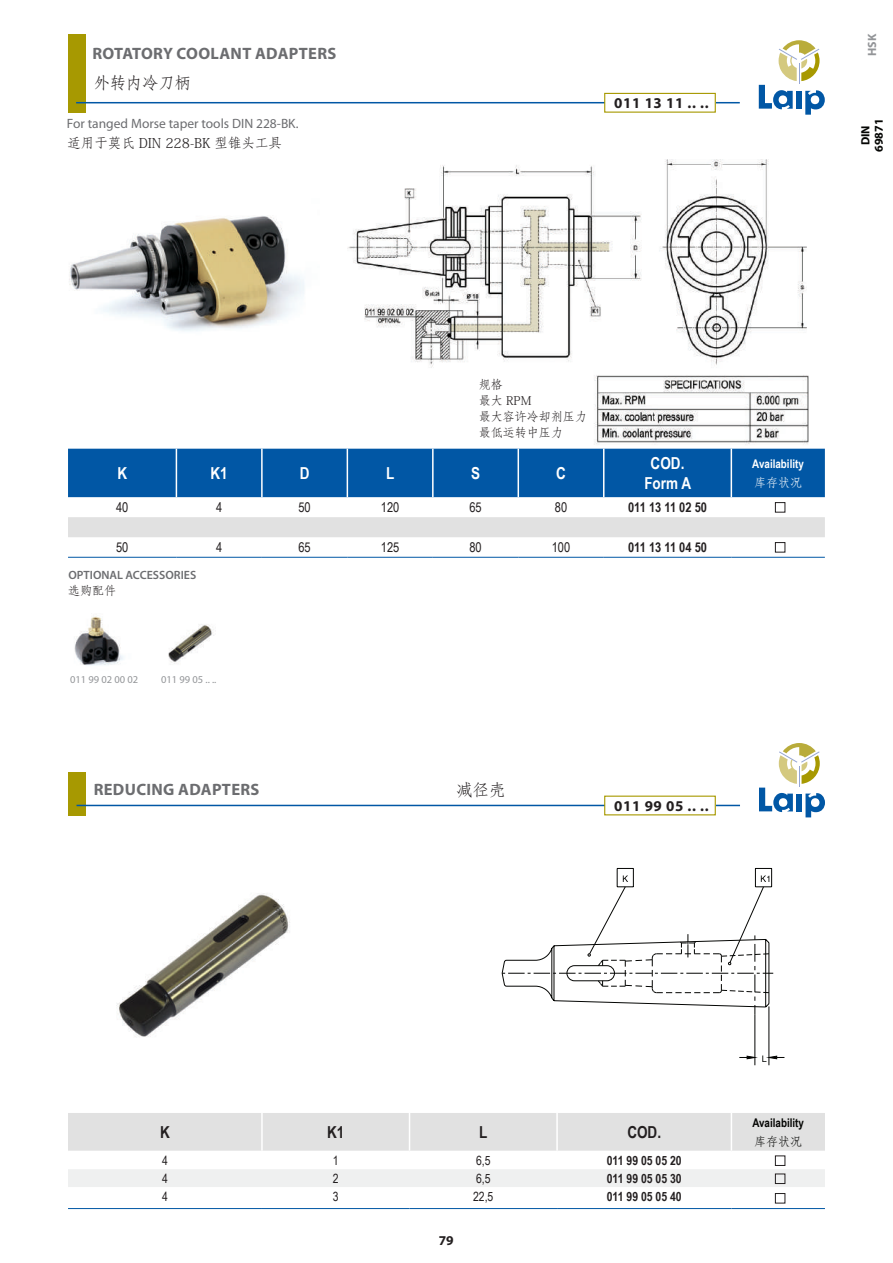
<style>
.page{position:relative;width:893px;height:1263px;background:#fff}
.page>*{position:absolute;margin:0;border:0;box-sizing:border-box;transform-origin:0 0}
.t1{font:700 16.5px "Myriad Pro";color:#6c6d70}
.t2{font:700 16.5px/19.8px "Arial Narrow";color:#fff;text-align:center}
.t3{font:16.5px "Adobe Fangsong Std";letter-spacing:-.02em;color:#231f20}
.t4{font:700 16.5px "Arial Narrow";color:#231f20}
.t5{font:700 15px "Myriad Pro";letter-spacing:.04em;color:#231f20}
.t6{font:13.5px "Myriad Pro";color:#6c6d70}
.t7{font:13.5px "Arial Narrow";color:#231f20}
.t8{font:700 13.5px "Arial Narrow";color:#231f20}
.t9{font:13.5px "Adobe Fangsong Std";color:#231f20}
.t10{font:700 13.5px "Myriad Pro";color:#231f20}
.t11{font:700 12.75px "Arial Narrow";color:#231f20}
.t12{font:12.75px "Arial Narrow";color:#231f20}
.t13{font:12px/15.8px "Adobe Fangsong Std";color:#231f20}
.t14{font:600 12px "Myriad Pro";color:#6c6d70}
.t15{font:700 12px "Arial Narrow";color:#040503}
.t16{font:700 12px "Arial Narrow";color:#fff}
.t17{font:700 12px/13.5px "Myriad Pro";color:#040503;text-align:center}
.t18{font:12px "Adobe Fangsong Std";color:#040503}
.t19{font:12px "Adobe Fangsong Std";color:#fff}
.t20{font:700 12px "Myriad Pro";color:#939598}
.t21{font:10.5px "Myriad Pro";color:#939598}
</style>
<div class="page">
<img style="left:348px;top:160px;width:458px;height:208px">
<img style="left:594px;top:375px;width:214px;height:70px">
<img style="left:69px;top:216px;width:235px;height:115px">
<div style="left:68px;top:1113px;width:757px;height:38px;background:#e1e1e1"></div>
<div style="left:68px;top:1169px;width:757px;height:18px;background:#eff0f0"></div>
<hr style="left:261px;top:1113px;width:2px;height:38px;background:#fff">
<hr style="left:409px;top:1113px;width:1px;height:38px;background:#fff">
<hr style="left:556px;top:1113px;width:2px;height:38px;background:#fff">
<hr style="left:731px;top:1113px;width:1px;height:38px;background:#fff">
<hr style="left:68px;top:1208px;width:194px;height:1px;background:#0157a5">
<hr style="left:262px;top:1208px;width:147px;height:1px;background:#0157a5">
<hr style="left:409px;top:1208px;width:148px;height:1px;background:#0157a5">
<hr style="left:557px;top:1208px;width:174px;height:1px;background:#0157a5">
<hr style="left:731px;top:1208px;width:94px;height:1px;background:#0157a5">
<img style="left:116px;top:893px;width:174px;height:144px">
<img style="left:168px;top:624px;width:46px;height:40px">
<img style="left:74px;top:616px;width:50px;height:50px">
<hr style="left:768px;top:1006px;width:1px;height:59px;background:#040503">
<hr style="left:754px;top:1014px;width:1px;height:51px;background:#040503">
<svg style="left:739px;top:1055px;width:45px;height:7px"></svg>
<svg style="left:501px;top:868px;width:272px;height:146px"></svg>
<svg style="left:759px;top:743px;width:66px;height:74px"></svg>
<div style="left:68px;top:772px;width:17px;height:43px;background:#a79901"></div>
<hr style="left:77px;top:805px;width:663px;height:1px;background:#0157a5">
<div style="left:605px;top:796px;width:110px;height:19px;background:#fff"></div>
<svg style="left:759px;top:40px;width:66px;height:75px"></svg>
<div style="left:68px;top:34px;width:17px;height:78px;background:#a79901"></div>
<hr style="left:76px;top:102px;width:664px;height:1px;background:#0157a5">
<div style="left:605px;top:93px;width:110px;height:19px;background:#fff"></div>
<div style="left:604px;top:93px;width:112px;height:20px;border:1px solid #a79901"></div>
<div style="left:68px;top:449px;width:757px;height:48px;background:#0157a5"></div>
<div style="left:68px;top:517px;width:757px;height:20px;background:#e1e1e1"></div>
<hr style="left:731px;top:449px;width:1px;height:48px;background:#fff">
<hr style="left:603px;top:449px;width:1px;height:48px;background:#fff">
<hr style="left:518px;top:449px;width:1px;height:48px;background:#fff">
<hr style="left:432px;top:449px;width:2px;height:48px;background:#fff">
<hr style="left:347px;top:449px;width:1px;height:48px;background:#fff">
<hr style="left:261px;top:449px;width:2px;height:48px;background:#fff">
<hr style="left:176px;top:449px;width:1px;height:48px;background:#fff">
<hr style="left:68px;top:557px;width:108px;height:1px;background:#0157a5">
<hr style="left:176px;top:557px;width:86px;height:1px;background:#0157a5">
<hr style="left:262px;top:557px;width:85px;height:1px;background:#0157a5">
<hr style="left:347px;top:557px;width:86px;height:1px;background:#0157a5">
<hr style="left:433px;top:557px;width:85px;height:1px;background:#0157a5">
<hr style="left:518px;top:557px;width:86px;height:1px;background:#0157a5">
<hr style="left:604px;top:557px;width:127px;height:1px;background:#0157a5">
<hr style="left:731px;top:557px;width:94px;height:1px;background:#0157a5">
<div style="left:775px;top:502px;width:10px;height:10px;border:1px solid #231f20"></div>
<div style="left:775px;top:542px;width:10px;height:10px;border:1px solid #231f20"></div>
<div style="left:775px;top:1156px;width:10px;height:10px;border:1px solid #231f20"></div>
<div style="left:775px;top:1193px;width:10px;height:10px;border:1px solid #231f20"></div>
<div style="left:775px;top:1174px;width:10px;height:10px;border:1px solid #231f20"></div>
<p class="t1" style="left:92px;top:43px;width:21px">ROTATOR</p>
<p class="t1" style="left:163px;top:43px;width:26px">Y COOLANT</p>
<p class="t1" style="left:255px;top:43px;width:12px">ADAPTERS</p>
<p class="t3" style="left:94px;top:73px;width:99px">外转内冷刀柄</p>
<p class="t6" style="left:67px;top:115px;width:233px">For tanged Morse taper tools DIN 228-BK.</p>
<p class="t9" style="left:67px;top:135px;width:216px">适用于莫氏 DIN 228-BK 型锥头工具</p>
<p class="t5" style="left:614px;top:94px;width:96px">011 13 11 .. ..</p>
<p class="t20" style="left:864px;top:56px;width:24px;rotate:-90deg">HSK</p>
<p class="t17" style="left:858px;top:152px;width:35px;rotate:-90deg">DIN<br>69871</p>
<p class="t13" style="left:479px;top:377px;width:109px">规格<br>最大 RPM<br>最大容许冷却剂压力最低运转中压力</p>
<p class="t2" style="left:117px;top:462px;width:11px">K</p>
<p class="t2" style="left:210px;top:462px;width:19px">K1</p>
<p class="t2" style="left:300px;top:462px;width:11px">D</p>
<p class="t2" style="left:386px;top:462px;width:10px">L</p>
<p class="t2" style="left:471px;top:462px;width:11px">S</p>
<p class="t2" style="left:556px;top:462px;width:11px">C</p>
<p class="t2" style="left:644px;top:452px;width:48px">COD.<br>Form A</p>
<p class="t16" style="left:752px;top:454px;width:53px">Availability</p>
<p class="t19" style="left:754px;top:475px;width:49px">库存状况</p>
<p class="t7" style="left:116px;top:497px;width:14px">40</p>
<p class="t7" style="left:216px;top:497px;width:8px">4</p>
<p class="t7" style="left:298px;top:497px;width:14px">50</p>
<p class="t7" style="left:381px;top:497px;width:20px">120</p>
<p class="t7" style="left:469px;top:497px;width:14px">65</p>
<p class="t7" style="left:555px;top:497px;width:14px">80</p>
<p class="t8" style="left:628px;top:497px;width:80px">011 13 11 02 50</p>
<p class="t7" style="left:116px;top:537px;width:14px">50</p>
<p class="t7" style="left:216px;top:537px;width:8px">4</p>
<p class="t7" style="left:298px;top:537px;width:14px">65</p>
<p class="t7" style="left:381px;top:537px;width:20px">125</p>
<p class="t7" style="left:469px;top:537px;width:14px">80</p>
<p class="t7" style="left:552px;top:537px;width:20px">100</p>
<p class="t8" style="left:628px;top:537px;width:80px">011 13 11 04 50</p>
<p class="t14" style="left:68px;top:568px;width:129px">OPTIONAL ACCESSORIES</p>
<p class="t13" style="left:68px;top:583px;width:49px">选购配件</p>
<p class="t21" style="left:70px;top:673px;width:70px">011 99 02 00 02</p>
<p class="t21" style="left:161px;top:673px;width:57px">011 99 05 .. ..</p>
<p class="t1" style="left:94px;top:779px;width:11px">REDUCIN</p>
<p class="t1" style="left:163px;top:779px;width:26px">G ADAPTERS</p>
<p class="t3" style="left:456px;top:779px;width:51px">减径壳</p>
<p class="t5" style="left:614px;top:796px;width:96px">011 99 05 .. ..</p>
<p class="t4" style="left:160px;top:1120px;width:11px">K</p>
<p class="t4" style="left:327px;top:1120px;width:19px">K1</p>
<p class="t4" style="left:479px;top:1120px;width:10px">L</p>
<p class="t4" style="left:627px;top:1120px;width:35px">COD.</p>
<p class="t12" style="left:162px;top:1151px;width:7px">4</p>
<p class="t12" style="left:333px;top:1151px;width:7px">1</p>
<p class="t12" style="left:476px;top:1151px;width:16px">6,5</p>
<p class="t11" style="left:607px;top:1151px;width:77px">011 99 05 05 20</p>
<p class="t12" style="left:162px;top:1169px;width:7px">4</p>
<p class="t12" style="left:333px;top:1169px;width:7px">2</p>
<p class="t12" style="left:476px;top:1169px;width:16px">6,5</p>
<p class="t11" style="left:607px;top:1168px;width:77px">011 99 05 05 30</p>
<p class="t12" style="left:162px;top:1187px;width:7px">4</p>
<p class="t12" style="left:333px;top:1187px;width:7px">3</p>
<p class="t12" style="left:473px;top:1187px;width:22px">22,5</p>
<p class="t11" style="left:607px;top:1186px;width:77px">011 99 05 05 40</p>
<p class="t10" style="left:439px;top:1232px;width:16px">79</p>
<p class="t15" style="left:752px;top:1113px;width:53px">Availability</p>
<p class="t18" style="left:754px;top:1134px;width:50px">库存状况</p>
</div>
